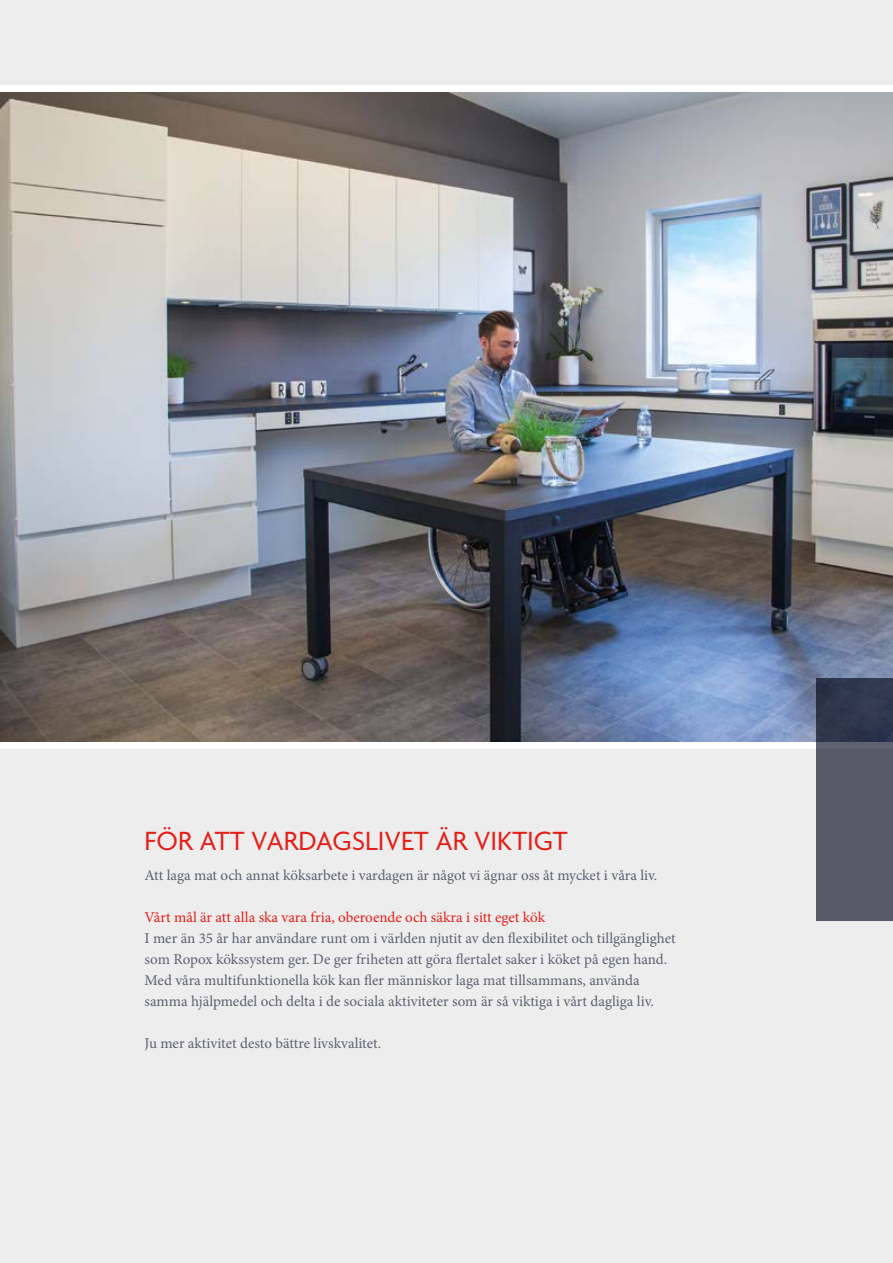
<style>
.page{position:relative;width:893px;height:1263px;background:#ededed}
.page>*{position:absolute;margin:0;border:0;box-sizing:border-box;transform-origin:0 0}
.t1{font:28.5px "Agenda";color:#e41f18}
.t2{font:15px/21px "Minion Pro";color:#5e6270}
.t3{font:15px "Minion Pro";color:#e41f18}
</style>
<div class="page">
<div style="left:0;top:741px;width:893px;height:8px;background:#fff"></div>
<div style="left:0;top:85px;width:893px;height:7px;background:#fff"></div>
<img style="left:0;top:92px;width:893px;height:649px">
<svg style="left:816px;top:678px;width:77px;height:243px;background:#4c5161"></svg>
<p class="t1" style="left:145px;top:826px;width:425px">FÖR ATT VARDAGSLIVET ÄR VIKTIGT</p>
<p class="t2" style="left:145px;top:865px;width:514px">Att laga mat och annat köksarbete i vardagen är något vi ägnar oss åt mycket i våra liv.</p>
<p class="t3" style="left:145px;top:907px;width:402px">Vårt mål är att alla ska vara fria, oberoende och säkra i sitt eget kök</p>
<p class="t2" style="left:145px;top:928px;width:533px">I mer än 35 år har användare runt om i världen njutit av den flexibilitet och tillgänglighet som Ropox kökssystem ger. De ger friheten att göra flertalet saker i köket på egen hand.<br>Med våra multifunktionella kök kan fler människor laga mat tillsammans, använda samma hjälpmedel och delta i de sociala aktiviteter som är så viktiga i vårt dagliga liv.</p>
<p class="t2" style="left:145px;top:1033px;width:238px">Ju mer aktivitet desto bättre livskvalitet.</p>
</div>
